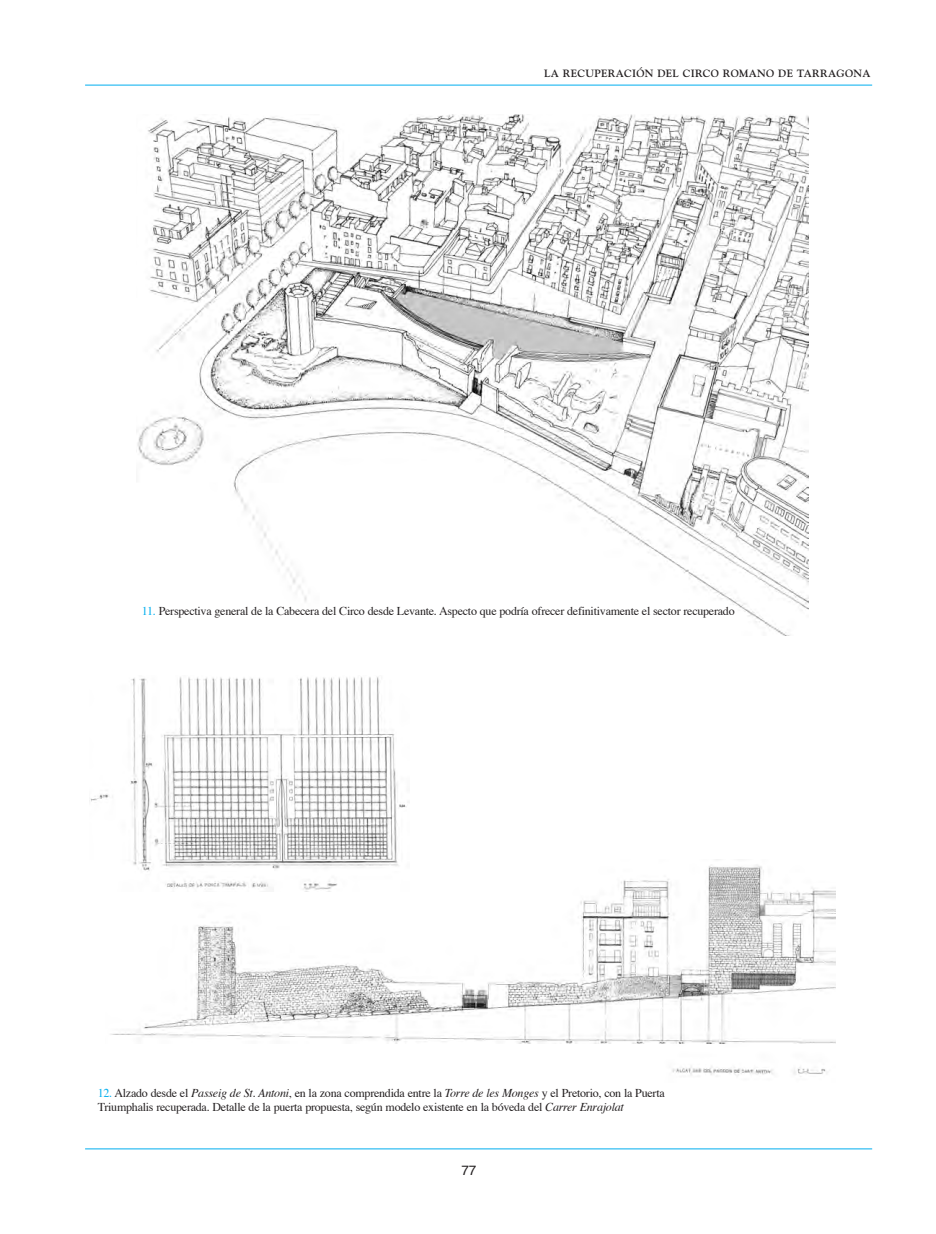
<style>
.page{position:relative;width:936px;height:1234px;background:#fff}
.page>*{position:absolute;margin:0;border:0;box-sizing:border-box;transform-origin:0 0}
.t1{font:13.5px "Helvetica";color:#231f20}
.t2{font:12px/14.4px "Times";letter-spacing:-.02em;color:#231f20}
.t3{font:700 10.5px "Goudy";letter-spacing:.03em;color:#231f20}
.s1{color:#00aeef}
.s2{font-style:italic}
</style>
<div class="page">
<hr style="left:85px;top:1148px;width:787px;height:1px;background:#00aeef">
<hr style="left:85px;top:85px;width:787px;height:1px;background:#00aeef">
<img style="left:110px;top:859px;width:725px;height:217px">
<div style="left:85px;top:671px;width:328px;height:224px;background:#fff"></div>
<img style="left:90px;top:677px;width:317px;height:213px">
<img style="left:137px;top:114px;width:671px;height:521px">
<p class="t3" style="left:544px;top:67px;width:328px">LA RECUPERACIÓN DEL CIRCO ROMANO DE TARRAGONA</p>
<p class="t2" style="left:142px;top:605px;width:594px"><span class="s1">11.</span> Perspectiva general de la Cabecera del Circo desde Levante. Aspecto que podría ofrecer definitivamente el sector recuperado</p>
<p class="t2" style="left:98px;top:1086px;width:568px"><span class="s1">12.</span> Alzado desde el <span class="s2">Passeig de St. Antoni</span>, en la zona comprendida entre la <span class="s2">Torre de les Monges</span> y el Pretorio, con la Puerta<br>Triumphalis recuperada. Detalle de la puerta propuesta, según modelo existente en la bóveda del <span class="s2">Carrer Enrajolat</span></p>
<p class="t1" style="left:461px;top:1163px;width:17px">77</p>
</div>
